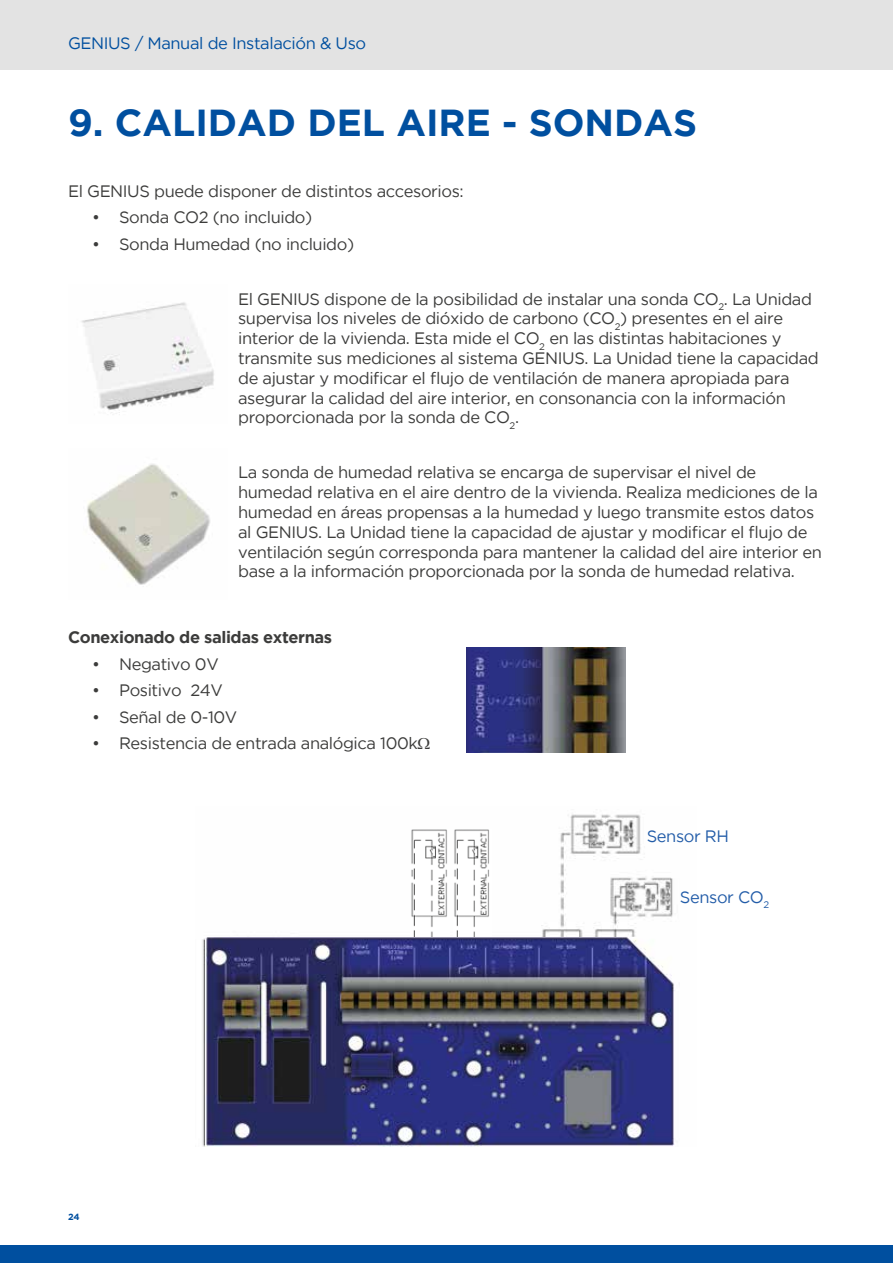
<style>
.page{position:relative;width:893px;height:1263px;background:#fff}
.page>*{position:absolute;margin:0;border:0;box-sizing:border-box;transform-origin:0 0}
.t1{font:700 37.5px "Gotham";color:#004f9f}
.t2{font:16.5px/19.8px "Gotham";letter-spacing:-.025em;color:#3c3c3b}
.t3{font:16.5px "Gotham";letter-spacing:-.025em;color:#004f9f}
.t4{font:700 16.5px "Gotham";letter-spacing:-.025em;color:#3c3c3b}
.t5{font:16.5px "Gotham";letter-spacing:-.025em;color:#225ca8}
.t6{font:700 9px "Gotham";color:#004f9f}
</style>
<div class="page">
<div style="left:0;top:0;width:893px;height:70px;background:#e3e3e3"></div>
<div style="left:0;top:1245px;width:893px;height:18px;background:#004f9f"></div>
<img style="left:81px;top:302px;width:133px;height:112px">
<img style="left:87px;top:464px;width:123px;height:121px">
<img style="left:467px;top:647px;width:159px;height:106px">
<img style="left:202px;top:814px;width:473px;height:332px">
<img style="left:411px;top:829px;width:38px;height:109px">
<img style="left:454px;top:829px;width:38px;height:109px">
<img style="left:205px;top:938px;width:469px;height:208px">
<p class="t3" style="left:68px;top:33px;width:300px">GENIUS / Manual de Instalación &amp; Uso</p>
<h1 class="t1" style="left:68px;top:98px;width:631px">9. CALIDAD DEL AIRE - SONDAS</h1>
<p class="t2" style="left:68px;top:181px;width:397px">El GENIUS puede disponer de distintos accesorios:</p>
<p class="t2" style="left:92px;top:207px;width:222px">• Sonda CO2 (no incluido)</p>
<p class="t2" style="left:92px;top:234px;width:264px">• Sonda Humedad (no incluido)</p>
<p class="t2" style="left:238px;top:289px;width:582px">El GENIUS dispone de la posibilidad de instalar una sonda CO<sub>2</sub>. La Unidad supervisa los niveles de dióxido de carbono (CO<sub>2</sub>) presentes en el aire interior de la vivienda. Esta mide el CO<sub>2</sub> en las distintas habitaciones y transmite sus mediciones al sistema GENIUS. La Unidad tiene la capacidad de ajustar y modificar el flujo de ventilación de manera apropiada para asegurar la calidad del aire interior, en consonancia con la información proporcionada por la sonda de CO<sub>2</sub>.</p>
<p class="t2" style="left:238px;top:462px;width:585px">La sonda de humedad relativa se encarga de supervisar el nivel de humedad relativa en el aire dentro de la vivienda. Realiza mediciones de la humedad en áreas propensas a la humedad y luego transmite estos datos al GENIUS. La Unidad tiene la capacidad de ajustar y modificar el flujo de ventilación según corresponda para mantener la calidad del aire interior en base a la información proporcionada por la sonda de humedad relativa.</p>
<p class="t4" style="left:68px;top:626px;width:266px">Conexionado de salidas externas</p>
<p class="t2" style="left:92px;top:653px;width:128px">• Negativo 0V</p>
<p class="t2" style="left:92px;top:680px;width:132px">• Positivo 24V</p>
<p class="t2" style="left:92px;top:706px;width:147px">• Señal de 0-10V</p>
<p class="t2" style="left:92px;top:733px;width:327px">• Resistencia de entrada analógica 100k</p>
<p class="t6" style="left:68px;top:1211px;width:13px">24</p>
<p class="t5" style="left:647px;top:826px;width:84px">Sensor RH</p>
<p class="t5" style="left:680px;top:886px;width:91px">Sensor CO<sub>2</sub></p>
</div>
